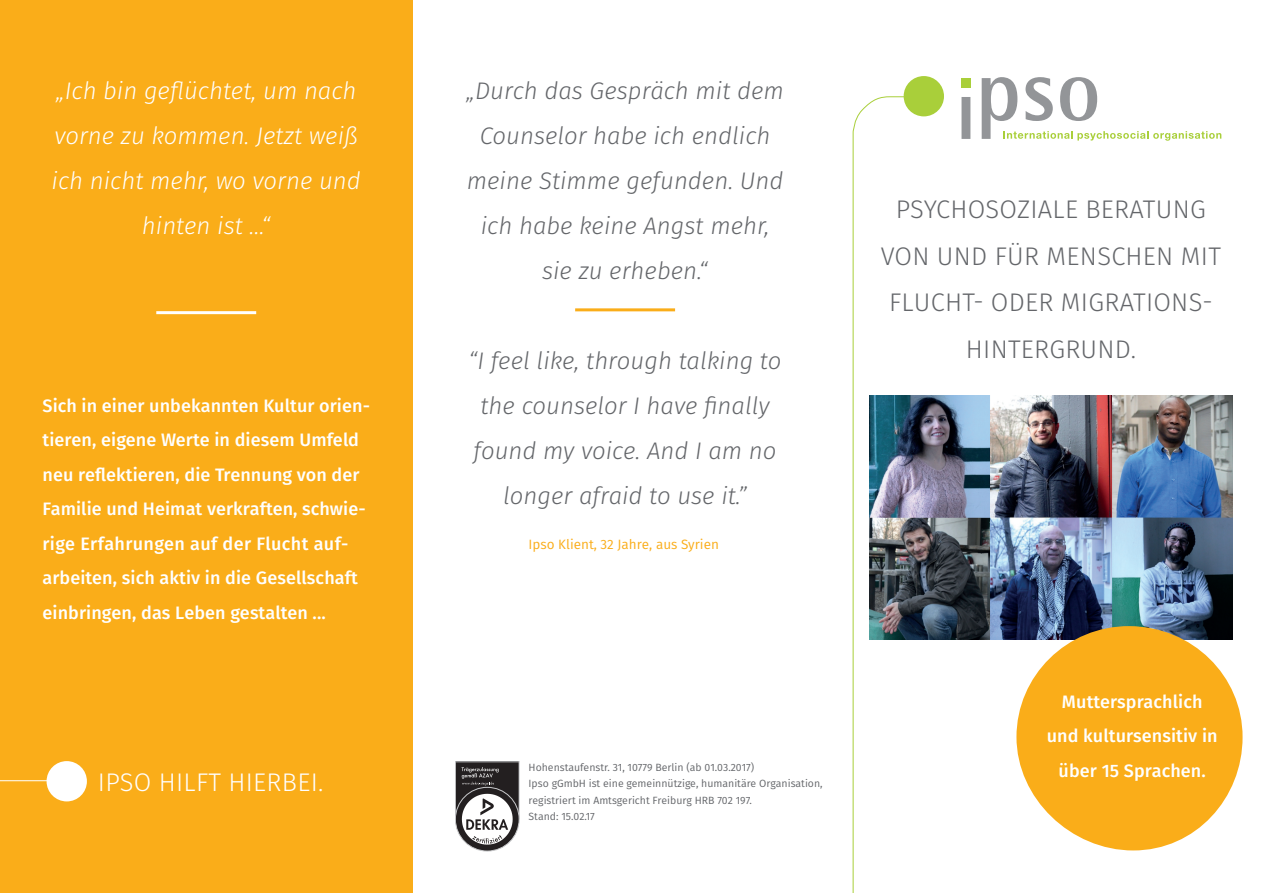
<style>
.page{position:relative;width:1263px;height:893px;background:#fff}
.page>*{position:absolute;margin:0;border:0;box-sizing:border-box;transform-origin:0 0}
.t1{font:300 25.5px/46.5px "Fira Sans";letter-spacing:.01em;color:#64666a;text-align:center}
.t2{font:300 25.5px "Fira Sans";letter-spacing:.01em;color:#fff}
.t3{font:italic 300 24px/45px "Fira Sans";color:#64666a;text-align:center}
.t4{font:italic 300 24px/45px "Fira Sans";color:#fff;text-align:center}
.t5{font:500 18px/34.5px "Fira Sans";letter-spacing:.005em;color:#fff}
.t6{font:13.5px "Fira Sans";color:#faad19}
.t7{font:10.5px/16.5px "Fira Sans";color:#64666a}
</style>
<div class="page">
<div style="left:0;top:0;width:412px;height:893px;background:#faad19"></div>
<img style="left:936px;top:396px;width:296px;height:243px">
<svg style="left:961px;top:97px;width:10px;height:42px"></svg>
<svg style="left:982px;top:77px;width:239px;height:64px"></svg>
<div style="left:961px;top:78px;width:10px;height:10px;background:#a9cf3a"></div>
<div style="left:47px;top:761px;width:40px;height:40px;background:#fff;border-radius:50%"></div>
<div style="left:904px;top:76px;width:40px;height:40px;background:#a9cf3a;border-radius:50%"></div>
<svg style="left:852px;top:96px;width:84px;height:797px"></svg>
<svg style="left:0;top:761px;width:63px;height:20px"></svg>
<hr style="left:575px;top:308px;width:100px;height:3px;background:#faad19">
<hr style="left:156px;top:311px;width:100px;height:3px;background:#fff">
<svg style="left:455px;top:787px;width:64px;height:64px"></svg>
<svg style="left:455px;top:761px;width:64px;height:84px"></svg>
<div style="left:1016px;top:626px;width:226px;height:224px;background:#faad19;border-radius:50%"></div>
<h2 class="t4" style="left:52px;top:68px;width:311px">„Ich bin geflüchtet, um nach vorne zu kommen. Jetzt weiß ich nicht mehr, wo vorne und hinten ist …“</h2>
<p class="t5" style="left:43px;top:387px;width:329px">Sich in einer unbekannten Kultur orien&shy;tieren, eigene Werte in diesem Umfeld neu reflektieren, die Trennung von der Familie und Heimat verkraften, schwie&shy;rige Erfahrungen auf der Flucht auf&shy;arbeiten, sich aktiv in die Gesellschaft einbringen, das Leben gestalten ...</p>
<h1 class="t2" style="left:98px;top:764px;width:227px">IPSO HILFT HIERBEI.</h1>
<h2 class="t3" style="left:466px;top:68px;width:319px">„Durch das Gespräch mit dem<br>Counselor habe ich endlich meine Stimme gefunden. Und ich habe keine Angst mehr, sie zu erheben.“</h2>
<h2 class="t3" style="left:469px;top:338px;width:314px">“I feel like, through talking to the counselor I have finally found my voice. And I am no longer afraid to use it.”</h2>
<p class="t6" style="left:529px;top:534px;width:192px">Ipso Klient, 32 Jahre, aus Syrien</p>
<p class="t7" style="left:529px;top:759px;width:295px">Hohenstaufenstr. 31, 10779 Berlin (ab 01.03.2017)<br>Ipso gGmbH ist eine gemeinnützige, humanitäre Organisation, registriert im Amtsgericht Freiburg HRB 702 197.<br>Stand: 15.02.17</p>
<h1 class="t1" style="left:881px;top:186px;width:342px">PSYCHOSOZIALE BERATUNG<br>VON UND FÜR MENSCHEN MIT<br>FLUCHT- ODER MIGRATIONS-<br>HINTERGRUND.</h1>
<p class="t5" style="left:1047px;top:683px;width:172px;text-align:center">Muttersprachlich und kultursensitiv in über 15 Sprachen.</p>
</div>
